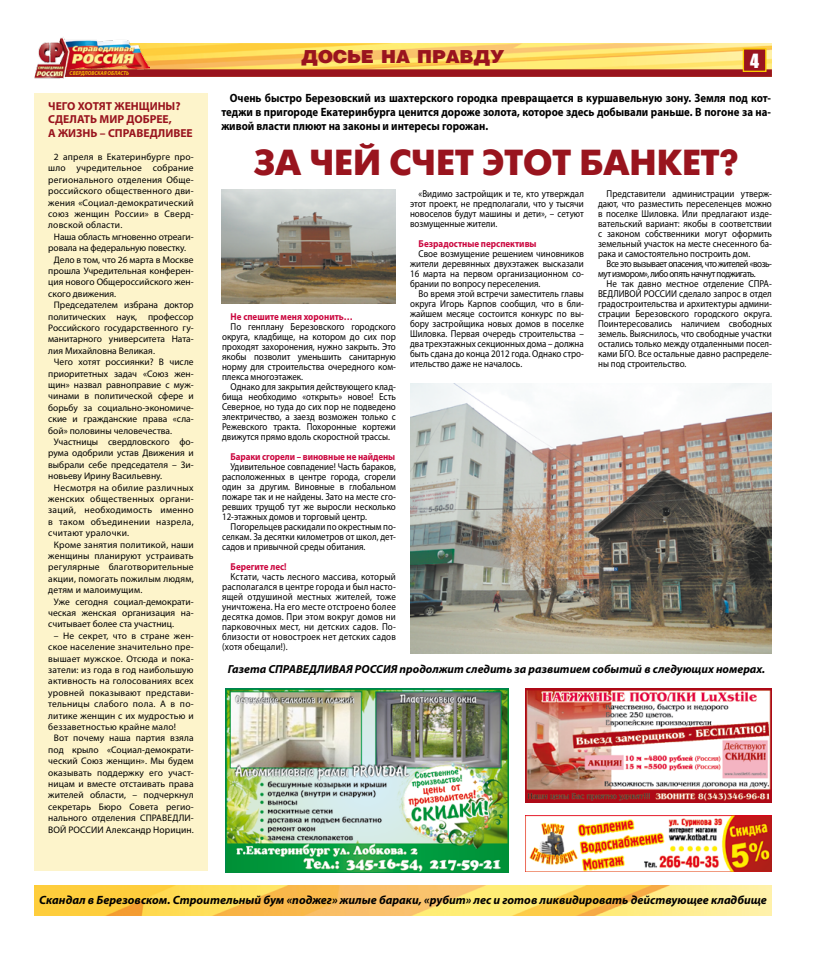
<style>
.page{position:relative;width:823px;height:964px;background:#fff}
.page>*{position:absolute;margin:0;border:0;box-sizing:border-box;transform-origin:0 0}
.t1{font:700 36px "Futuris C";color:#99141e}
.t2{font:900 18px "Helios";color:#99141e}
.t3{font:18px "Impact";color:#fff}
.t4{font:700 12px/14px "Myriad Pro";color:#000;text-align:justify;scale:.9 1}
.t5{font:italic 700 12px "Myriad Pro";color:#000}
.t6{font:italic 700 11.7px "Myriad Pro";color:#000}
.t7{font:700 11.6px/13.9px "Myriad Pro";color:#99141e}
.t8{font:10px/10px "Myriad Pro";color:#000;text-align:justify;scale:.9 1}
.t9{font:700 10px "Myriad Pro";letter-spacing:-.005em;color:#cb073f;scale:.9 1}
.t10{font:10px/10px "Myriad Pro";letter-spacing:-.05em;color:#000;scale:.9 1}
.t11{font:9.5px "Myriad Pro";letter-spacing:.01em;color:#000}
.t12{font:9.5px "Myriad Pro";letter-spacing:.03em;color:#000}
.t13{font:9.5px "Myriad Pro";letter-spacing:-.01em;color:#000}
.t14{font:italic 700 5.7px "Myriad Pro";color:#f6b707;scale:.9 1}
</style>
<div class="page">
<img style="left:149px;top:43px;width:622px;height:26px">
<div style="left:64px;top:69px;width:707px;height:8px;background:#99141e"></div>
<div style="left:742px;top:48px;width:24px;height:24px;background:#99141e;border:1px solid #fbcd00"></div>
<div style="left:34px;top:93px;width:174px;height:778px;background:#fdf4cb"></div>
<img style="left:525px;top:688px;width:246px;height:114px">
<img style="left:34px;top:885px;width:737px;height:31px">
<img style="left:525px;top:816px;width:246px;height:55px">
<img style="left:225px;top:688px;width:283px;height:184px">
<img style="left:410px;top:383px;width:360px;height:270px">
<img style="left:221px;top:189px;width:174px;height:114px">
<img style="left:34px;top:37px;width:115px;height:41px">
<p class="t14" style="left:70px;top:70px;width:68px">СВЕРДЛОВСКАЯ ОБЛАСТЬ</p>
<p class="t7" style="left:48px;top:98px;width:146px">ЧЕГО ХОТЯТ ЖЕНЩИНЫ?<br>СДЕЛАТЬ МИР ДОБРЕЕ,<br>А ЖИЗНЬ – СПРАВЕДЛИВЕЕ</p>
<p class="t11" style="left:54px;top:151px;width:141px">2 апреля в Екатеринбурге про-</p>
<p class="t11" style="left:48px;top:162px;width:147px">шло учредительное собрание</p>
<p class="t11" style="left:48px;top:174px;width:147px">регионального отделения Обще-</p>
<p class="t11" style="left:48px;top:185px;width:147px">российского общественного дви-</p>
<p class="t11" style="left:48px;top:196px;width:147px">жения «Социал-демократический</p>
<p class="t11" style="left:48px;top:208px;width:147px">союз женщин России» в Сверд-</p>
<p class="t11" style="left:48px;top:219px;width:76px">ловской области.</p>
<p class="t13" style="left:54px;top:231px;width:141px">Наша область мгновенно отреаги-</p>
<p class="t13" style="left:48px;top:242px;width:139px">ровала на федеральную повестку.</p>
<p class="t11" style="left:54px;top:253px;width:141px">Дело в том, что 26 марта в Москве</p>
<p class="t11" style="left:48px;top:265px;width:147px">прошла Учредительная конферен-</p>
<p class="t11" style="left:48px;top:276px;width:147px">ция нового Общероссийского жен-</p>
<p class="t11" style="left:48px;top:288px;width:69px">ского движения.</p>
<p class="t11" style="left:54px;top:299px;width:141px">Председателем избрана доктор</p>
<p class="t11" style="left:48px;top:310px;width:147px">политических наук, профессор</p>
<p class="t11" style="left:48px;top:322px;width:147px">Российского государственного гу-</p>
<p class="t11" style="left:48px;top:333px;width:147px">манитарного университета Ната-</p>
<p class="t11" style="left:48px;top:345px;width:108px">лия Михайловна Великая.</p>
<p class="t11" style="left:54px;top:356px;width:141px">Чего хотят россиянки? В числе</p>
<p class="t11" style="left:48px;top:367px;width:147px">приоритетных задач «Союз жен-</p>
<p class="t11" style="left:48px;top:379px;width:147px">щин» назвал равноправие с муж-</p>
<p class="t11" style="left:48px;top:390px;width:147px">чинами в политической сфере и</p>
<p class="t11" style="left:48px;top:402px;width:147px">борьбу за социально-экономиче-</p>
<p class="t11" style="left:48px;top:413px;width:147px">ские и гражданские права «сла-</p>
<p class="t11" style="left:48px;top:424px;width:125px">бой» половины человечества.</p>
<p class="t11" style="left:54px;top:436px;width:141px">Участницы свердловского фо-</p>
<p class="t11" style="left:48px;top:447px;width:147px">рума одобрили устав Движения и</p>
<p class="t11" style="left:48px;top:459px;width:147px">выбрали себе председателя – Зи-</p>
<p class="t11" style="left:48px;top:470px;width:115px">новьеву Ирину Васильевну.</p>
<p class="t12" style="left:54px;top:481px;width:141px">Несмотря на обилие различных</p>
<p class="t12" style="left:48px;top:493px;width:147px">женских общественных органи-</p>
<p class="t12" style="left:48px;top:504px;width:147px">заций, необходимость именно</p>
<p class="t12" style="left:48px;top:516px;width:147px">в таком объединении назрела,</p>
<p class="t12" style="left:48px;top:527px;width:82px">считают уралочки.</p>
<p class="t11" style="left:54px;top:538px;width:141px">Кроме занятия политикой, наши</p>
<p class="t11" style="left:48px;top:550px;width:147px">женщины планируют устраивать</p>
<p class="t11" style="left:48px;top:561px;width:147px">регулярные благотворительные</p>
<p class="t11" style="left:48px;top:573px;width:147px">акции, помогать пожилым людям,</p>
<p class="t11" style="left:48px;top:584px;width:95px">детям и малоимущим.</p>
<p class="t11" style="left:54px;top:595px;width:141px">Уже сегодня социал-демократи-</p>
<p class="t11" style="left:48px;top:607px;width:147px">ческая женская организация на-</p>
<p class="t11" style="left:48px;top:618px;width:127px">считывает более ста участниц.</p>
<p class="t11" style="left:54px;top:630px;width:141px">– Не секрет, что в стране жен-</p>
<p class="t11" style="left:48px;top:641px;width:147px">ское население значительно пре-</p>
<p class="t11" style="left:48px;top:652px;width:147px">вышает мужское. Отсюда и пока-</p>
<p class="t11" style="left:48px;top:664px;width:147px">затели: из года в год наибольшую</p>
<p class="t11" style="left:48px;top:675px;width:147px">активность на голосованиях всех</p>
<p class="t11" style="left:48px;top:687px;width:147px">уровней показывают представи-</p>
<p class="t11" style="left:48px;top:698px;width:147px">тельницы слабого пола. А в по-</p>
<p class="t11" style="left:48px;top:709px;width:147px">литике женщин с их мудростью и</p>
<p class="t11" style="left:48px;top:721px;width:129px">беззаветностью крайне мало!</p>
<p class="t11" style="left:54px;top:732px;width:141px">Вот почему наша партия взяла</p>
<p class="t11" style="left:48px;top:744px;width:147px">под крыло «Социал-демократи-</p>
<p class="t11" style="left:48px;top:755px;width:147px">ческий Союз женщин». Мы будем</p>
<p class="t11" style="left:48px;top:766px;width:147px">оказывать поддержку его участ-</p>
<p class="t11" style="left:48px;top:778px;width:147px">ницам и вместе отстаивать права</p>
<p class="t11" style="left:48px;top:789px;width:147px">жителей области, – подчеркнул</p>
<p class="t11" style="left:48px;top:801px;width:147px">секретарь Бюро Совета регио-</p>
<p class="t11" style="left:48px;top:812px;width:147px">нального отделения СПРАВЕДЛИ-</p>
<p class="t11" style="left:48px;top:823px;width:147px">ВОЙ РОССИИ Александр Норицин.</p>
<h2 class="t2" style="left:301px;top:46px;width:205px">ДОСЬЕ НА ПРАВДУ</h2>
<h2 class="t3" style="left:749px;top:47px;width:10px">4</h2>
<p class="t4" style="left:221px;top:91px;width:612px;text-indent:8px">Очень быстро Березовский из шахтерского городка превращается в куршавельную зону. Земля под кот&shy;теджи в пригороде Екатеринбурга ценится дороже золота, которое здесь добывали раньше. В погоне за на&shy;живой власти плюют на законы и интересы горожан.</p>
<h1 class="t1" style="left:254px;top:142px;width:486px">ЗА ЧЕЙ СЧЕТ ЭТОТ БАНКЕТ?</h1>
<p class="t9" style="left:230px;top:310px;width:137px">Не спешите меня хоронить…</p>
<p class="t8" style="left:222px;top:321px;width:194px;text-indent:9px">По генплану Березовского городского округа, кладбище, на котором до сих пор проходят захоронения, нужно закрыть. Это якобы позволит уменьшить санитарную норму для строительства очередного ком&shy;плекса многоэтажек.</p>
<p class="t8" style="left:222px;top:381px;width:194px;text-indent:9px">Однако для закрытия действующего клад&shy;бища необходимо «открыть» новое! Есть Северное, но туда до сих пор не подведено электричество, а заезд возможен только с Режевского тракта. Похоронные кортежи движутся прямо вдоль скоростной трассы.</p>
<p class="t9" style="left:230px;top:450px;width:184px">Бараки сгорели – виновные не найдены</p>
<p class="t8" style="left:222px;top:461px;width:194px;text-indent:9px">Удивительное совпадение! Часть бараков, расположенных в центре города, сгорели один за другим. Виновные в глобальном пожаре так и не найдены. Зато на месте сго&shy;ревших трущоб тут же выросли несколько 12-этажных домов и торговый центр.</p>
<p class="t8" style="left:222px;top:521px;width:194px;text-indent:9px">Погорельцев раскидали по окрестным по&shy;селкам. За десятки километров от школ, дет&shy;садов и привычной среды обитания.</p>
<p class="t9" style="left:230px;top:560px;width:64px">Берегите лес!</p>
<p class="t8" style="left:222px;top:571px;width:194px;text-indent:9px">Кстати, часть лесного массива, который располагался в центре города и был насто&shy;ящей отдушиной местных жителей, тоже уничтожена. На его месте отстроено более десятка домов. При этом вокруг домов ни парковочных мест, ни детских садов. По&shy;близости от новостроек нет детских садов (хотя обещали!).</p>
<p class="t8" style="left:410px;top:188px;width:194px;text-indent:9px">«Видимо застройщик и те, кто утверждал этот проект, не предполагали, что у тысячи новоселов будут машины и дети», – сетуют возмущенные жители.</p>
<p class="t9" style="left:418px;top:237px;width:133px">Безрадостные перспективы</p>
<p class="t8" style="left:410px;top:248px;width:194px;text-indent:9px">Свое возмущение решением чиновников жители деревянных двухэтажек высказали 16 марта на первом организационном со&shy;брании по вопросу переселения.</p>
<p class="t8" style="left:410px;top:288px;width:194px;text-indent:9px">Во время этой встречи заместитель главы округа Игорь Карпов сообщил, что в бли&shy;жайшем месяце состоится конкурс по вы&shy;бору застройщика новых домов в поселке Шиловка. Первая очередь строительства – два трехэтажных секционных дома – должна быть сдана до конца 2012 года. Однако стро&shy;ительство даже не началось.</p>
<p class="t8" style="left:597px;top:188px;width:194px;text-indent:9px">Представители администрации утверж&shy;дают, что разместить переселенцев можно в поселке Шиловка. Или предлагают изде&shy;вательский вариант: якобы в соответствии с законом собственники могут оформить земельный участок на месте снесенного ба&shy;рака и самостоятельно построить дом.</p>
<p class="t10" style="left:597px;top:258px;width:194px;text-indent:9px">Все это вызывает опасения, что жителей «возь&shy;мут измором», либо опять начнут поджигать.</p>
<p class="t8" style="left:597px;top:278px;width:194px;text-indent:9px">Не так давно местное отделение СПРА-ВЕДЛИВОЙ РОССИИ сделало запрос в отдел градостроительства и архитектуры админи&shy;страции Березовского городского округа.<br>Поинтересовались наличием свободных земель. Выяснилось, что свободные участки остались только между отдаленными посел&shy;ками БГО. Все остальные давно распределе&shy;ны под строительство.</p>
<p class="t6" style="left:228px;top:662px;width:538px">Газета СПРАВЕДЛИВАЯ РОССИЯ продолжит следить за развитием событий в следующих номерах.</p>
<p class="t5" style="left:39px;top:892px;width:728px">Скандал в Березовском. Строительный бум «поджег» жилые бараки, «рубит» лес и готов ликвидировать действующее кладбище</p>
</div>
